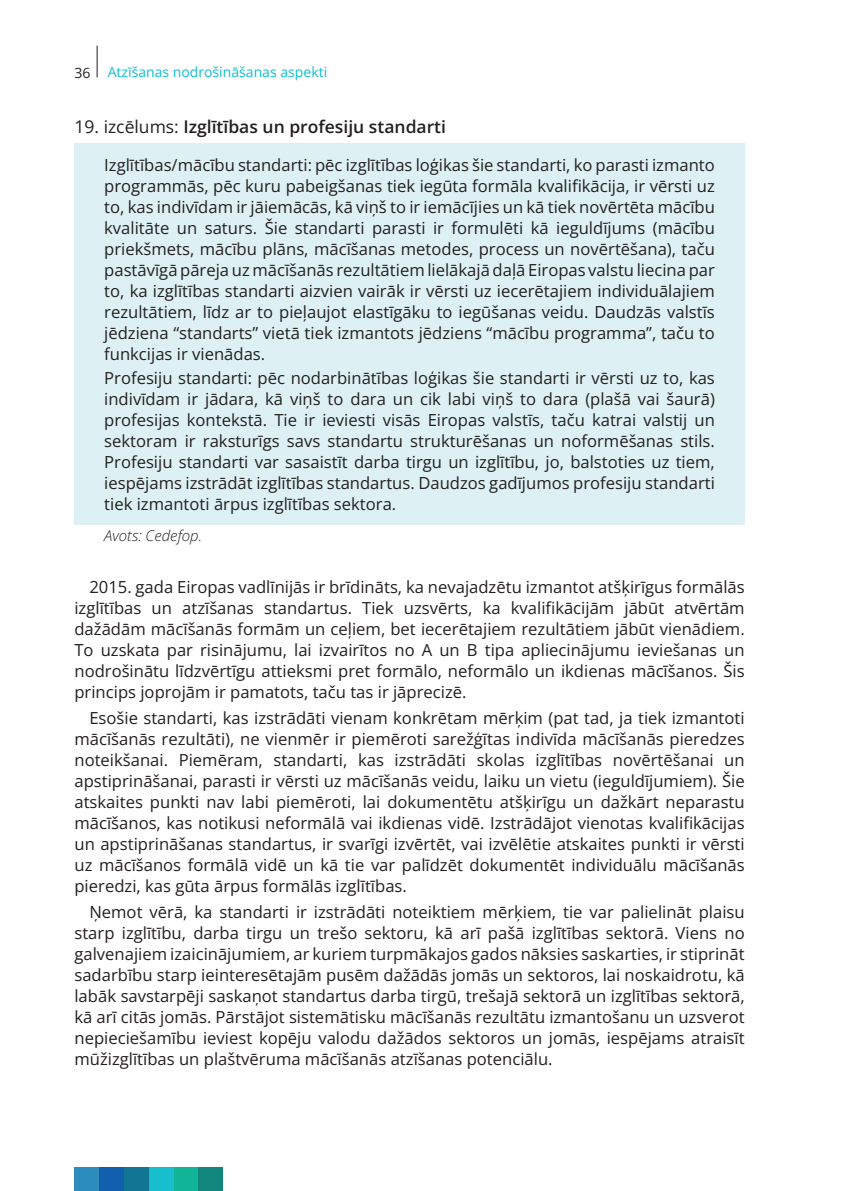
<style>
.page{position:relative;width:844px;height:1191px;background:#fff}
.page>*{position:absolute;margin:0;border:0;box-sizing:border-box;transform-origin:0 0}
.t1{font:600 17.5px "Open Sans";color:#241f1f}
.t2{font:16.62px/21px "Open Sans";color:#241f1f;text-align:justify}
.t3{font:italic 300 14.88px "Open Sans";color:#241f1f}
.t4{font:14px "Open Sans";color:#10becf}
.t5{font:14px "Open Sans";color:#241f1f}
.s1{font-weight:400}
</style>
<div class="page">
<hr style="left:97px;top:46px;width:1px;height:31px;background:#241f1f">
<div style="left:74px;top:143px;width:670px;height:232px;background:#ddf1f5"></div>
<div style="left:74px;top:356px;width:670px;height:168px;background:#ddf1f5"></div>
<div style="left:74px;top:1167px;width:25px;height:24px;background:#2c8cbe"></div>
<div style="left:99px;top:1167px;width:25px;height:24px;background:#1260ad"></div>
<div style="left:124px;top:1167px;width:25px;height:24px;background:#117694"></div>
<div style="left:149px;top:1167px;width:25px;height:24px;background:#17bece"></div>
<div style="left:174px;top:1167px;width:24px;height:24px;background:#12b497"></div>
<div style="left:198px;top:1167px;width:25px;height:24px;background:#13867e"></div>
<p class="t5" style="left:74px;top:63px;width:18px">36</p>
<p class="t4" style="left:108px;top:62px;width:221px">Atzīšanas nodrošināšanas aspekti</p>
<p class="t1" style="left:74px;top:114px;width:373px"><span class="s1">19. izcēlums:</span> Izglītības un profesiju standarti</p>
<p class="t2" style="left:104px;top:154px;width:612px">Izglītības/mācību standarti: pēc izglītības loģikas šie standarti, ko parasti izmanto programmās, pēc kuru pabeigšanas tiek iegūta formāla kvalifikācija, ir vērsti uz to, kas indivīdam ir jāiemācās, kā viņš to ir iemācījies un kā tiek novērtēta mācību kvalitāte un saturs. Šie standarti parasti ir formulēti kā ieguldījums (mācību priekšmets, mācību plāns, mācīšanas metodes, process un novērtēšana), taču pastāvīgā pāreja uz mācīšanās rezultātiem lielākajā daļā Eiropas valstu liecina par to, ka izglītības standarti aizvien vairāk ir vērsti uz iecerētajiem individuālajiem rezultātiem, līdz ar to pieļaujot elastīgāku to iegūšanas veidu. Daudzās valstīs jēdziena “standarts” vietā tiek izmantots jēdziens “mācību programma”, taču to funkcijas ir vienādas.</p>
<p class="t2" style="left:104px;top:367px;width:612px">Profesiju standarti: pēc nodarbinātības loģikas šie standarti ir vērsti uz to, kas indivīdam ir jādara, kā viņš to dara un cik labi viņš to dara (plašā vai šaurā) profesijas kontekstā. Tie ir ieviesti visās Eiropas valstīs, taču katrai valstij un sektoram ir raksturīgs savs standartu strukturēšanas un noformēšanas stils.<br>Profesiju standarti var sasaistīt darba tirgu un izglītību, jo, balstoties uz tiem, iespējams izstrādāt izglītības standartus. Daudzos gadījumos profesiju standarti tiek izmantoti ārpus izglītības sektora.</p>
<p class="t3" style="left:104px;top:525px;width:99px">Avots: Cedefop.</p>
<p class="t2" style="left:74px;top:576px;width:671px;text-indent:15px">2015. gada Eiropas vadlīnijās ir brīdināts, ka nevajadzētu izmantot atšķirīgus formālās izglītības un atzīšanas standartus. Tiek uzsvērts, ka kvalifikācijām jābūt atvērtām dažādām mācīšanās formām un ceļiem, bet iecerētajiem rezultātiem jābūt vienādiem.<br>To uzskata par risinājumu, lai izvairītos no A un B tipa apliecinājumu ieviešanas un nodrošinātu līdzvērtīgu attieksmi pret formālo, neformālo un ikdienas mācīšanos. Šis princips joprojām ir pamatots, taču tas ir jāprecizē.</p>
<p class="t2" style="left:74px;top:706px;width:671px;text-indent:15px">Esošie standarti, kas izstrādāti vienam konkrētam mērķim (pat tad, ja tiek izmantoti mācīšanās rezultāti), ne vienmēr ir piemēroti sarežģītas indivīda mācīšanās pieredzes noteikšanai. Piemēram, standarti, kas izstrādāti skolas izglītības novērtēšanai un apstiprināšanai, parasti ir vērsti uz mācīšanās veidu, laiku un vietu (ieguldījumiem). Šie atskaites punkti nav labi piemēroti, lai dokumentētu atšķirīgu un dažkārt neparastu mācīšanos, kas notikusi neformālā vai ikdienas vidē. Izstrādājot vienotas kvalifikācijas un apstiprināšanas standartus, ir svarīgi izvērtēt, vai izvēlētie atskaites punkti ir vērsti uz mācīšanos formālā vidē un kā tie var palīdzēt dokumentēt individuālu mācīšanās pieredzi, kas gūta ārpus formālās izglītības.</p>
<p class="t2" style="left:74px;top:900px;width:671px;text-indent:15px">Ņemot vērā, ka standarti ir izstrādāti noteiktiem mērķiem, tie var palielināt plaisu starp izglītību, darba tirgu un trešo sektoru, kā arī pašā izglītības sektorā. Viens no galvenajiem izaicinājumiem, ar kuriem turpmākajos gados nāksies saskarties, ir stiprināt sadarbību starp ieinteresētajām pusēm dažādās jomās un sektoros, lai noskaidrotu, kā labāk savstarpēji saskaņot standartus darba tirgū, trešajā sektorā un izglītības sektorā, kā arī citās jomās. Pārstājot sistemātisku mācīšanās rezultātu izmantošanu un uzsverot nepieciešamību ieviest kopēju valodu dažādos sektoros un jomās, iespējams atraisīt mūžizglītības un plaštvēruma mācīšanās atzīšanas potenciālu.</p>
</div>
